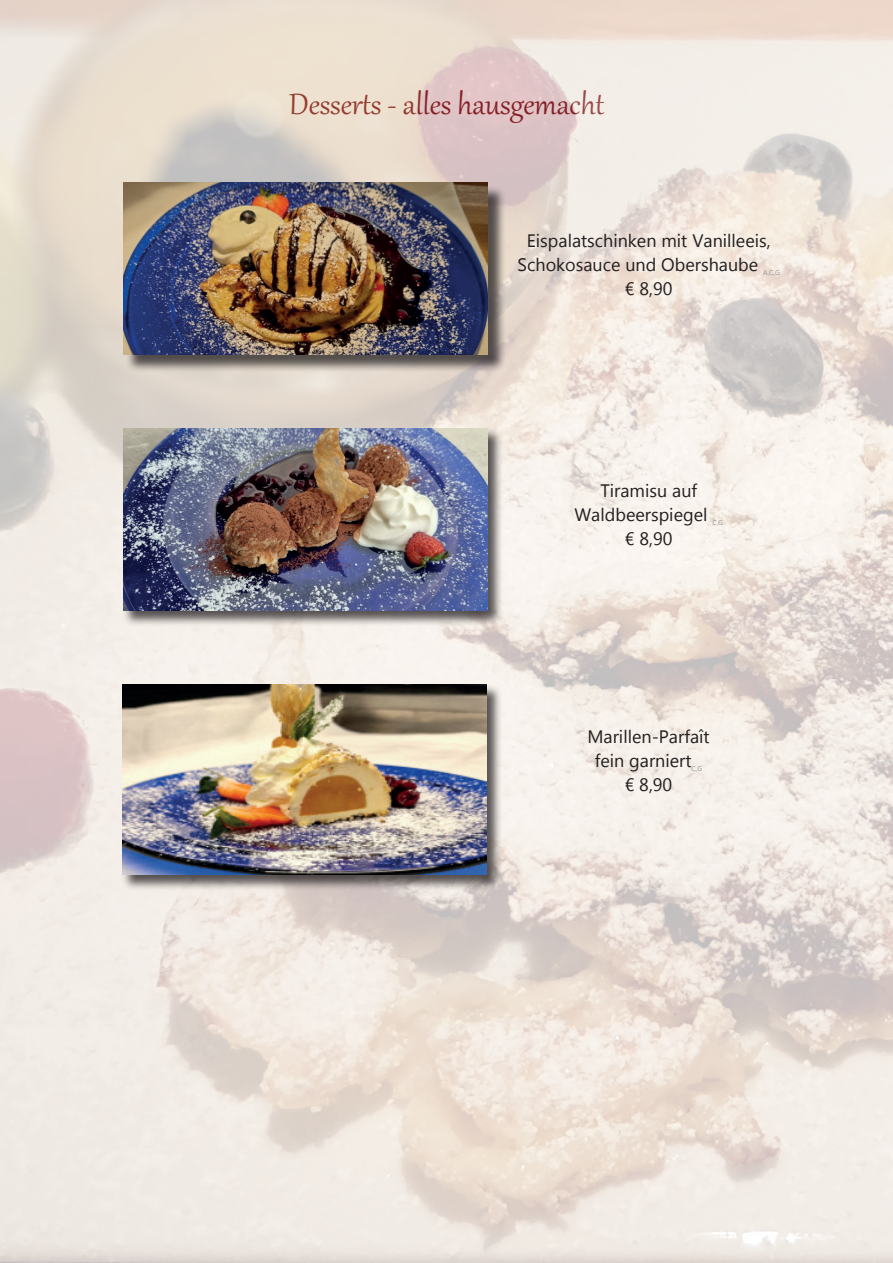
<style>
.page{position:relative;width:893px;height:1263px;background:#fff}
.page>*{position:absolute;margin:0;border:0;box-sizing:border-box;transform-origin:0 0}
.t1{font:36px "Gabriola";color:#87252c}
.t2{font:18px/24px "Microsoft New Tai Lue";color:#231f20}
.t3{font:7.05px "Microsoft New Tai Lue";color:#959798}
</style>
<div class="page">
<img style="left:0;top:0;width:893px;height:1263px">
<div style="left:123px;top:428px;width:380px;height:198px;background:#231f20;opacity:.75"></div>
<img style="left:123px;top:428px;width:365px;height:183px">
<div style="left:121px;top:684px;width:381px;height:206px;background:#231f20;opacity:.75"></div>
<img style="left:122px;top:685px;width:364px;height:190px">
<div style="left:126px;top:185px;width:380px;height:188px;background:#231f20;opacity:.75"></div>
<img style="left:123px;top:183px;width:365px;height:171px">
<h1 class="t1" style="left:289px;top:80px;width:317px">Desserts - alles hausgemacht</h1>
<p class="t2" style="left:518px;top:230px;width:255px;text-indent:9px">Eispalatschinken mit Vanilleeis,<br>Schokosauce und Obershaube</p>
<p class="t3" style="left:763px;top:268px;width:18px">A,C,G</p>
<p class="t2" style="left:625px;top:278px;width:49px">€ 8,90</p>
<p class="t2" style="left:574px;top:480px;width:134px;text-indent:26px">Tiramisu auf<br>Waldbeerspiegel</p>
<p class="t3" style="left:712px;top:519px;width:12px">C,G</p>
<p class="t2" style="left:625px;top:528px;width:49px">€ 8,90</p>
<p class="t2" style="left:587px;top:726px;width:124px;text-align:center">Marillen-Parfaît fein garniert</p>
<p class="t3" style="left:692px;top:764px;width:12px">C,G</p>
<p class="t2" style="left:625px;top:774px;width:49px">€ 8,90</p>
</div>
